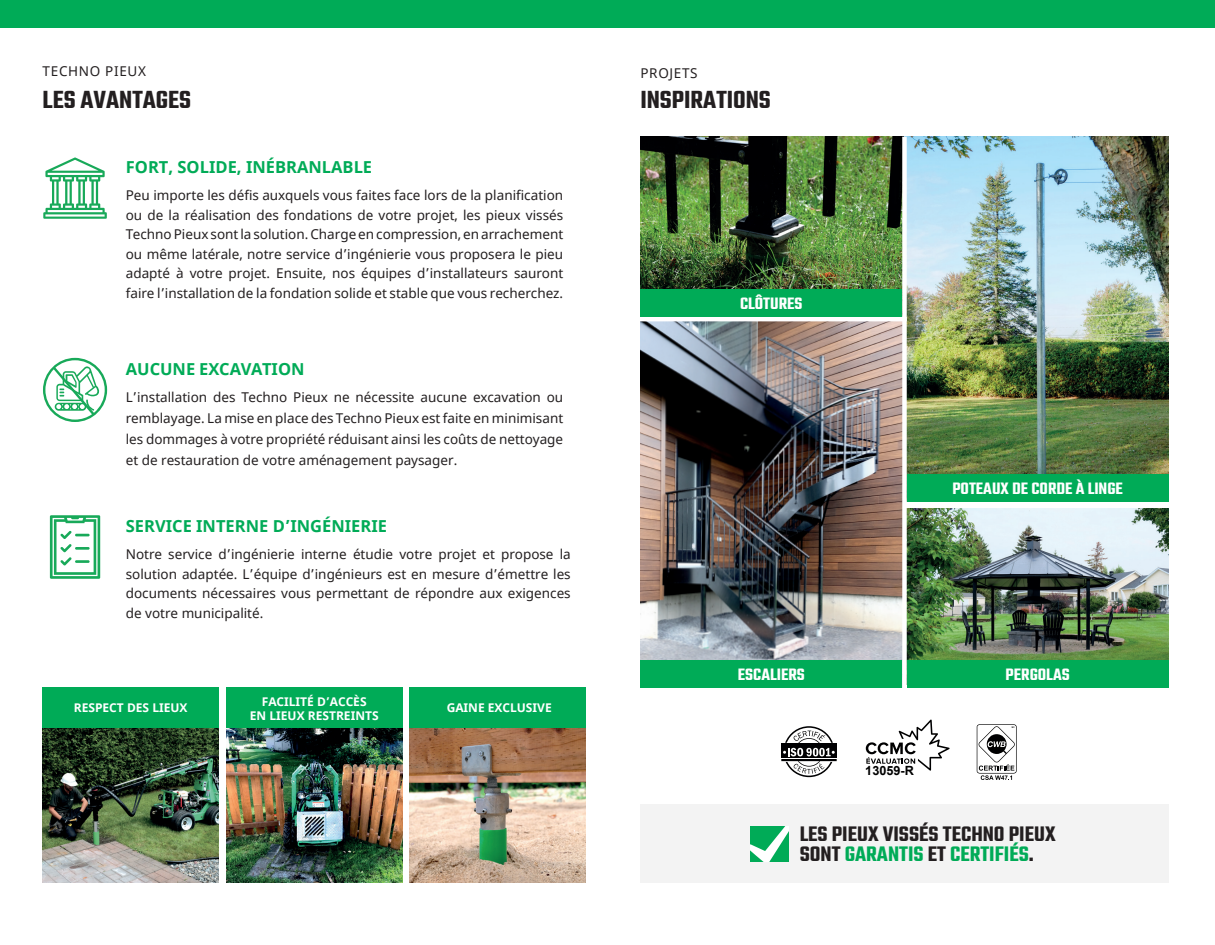
<style>
.page{position:relative;width:1215px;height:945px;background:#fff}
.page>*{position:absolute;margin:0;border:0;box-sizing:border-box;transform-origin:0 0}
.t1{font:600 27px "Teko";color:#231f20}
.t2{font:600 22.95px/20.4px "Teko";color:#231f20}
.t3{font:600 18px "Teko";color:#fff}
.t4{font:700 16.5px "Noto Sans";color:#00ab57}
.t5{font:13.5px/19.5px "Noto Sans";color:#231f20;text-align:justify}
.t6{font:13.5px "Noto Sans";letter-spacing:.05em;color:#231f20}
.t7{font:700 12.75px "Arial";color:#000001}
.t8{font:700 12px/14.4px "Noto Sans";color:#fff;text-align:center}
.s1{color:#00ab57}
</style>
<div class="page">
<div style="left:0;top:0;width:608px;height:28px;background:#00ab57"></div>
<div style="left:608px;top:0;width:607px;height:28px;background:#00ab57"></div>
<svg style="left:43px;top:157px;width:64px;height:62px"></svg>
<svg style="left:43px;top:358px;width:64px;height:64px"></svg>
<svg style="left:50px;top:515px;width:50px;height:64px"></svg>
<hr style="left:75px;top:547px;width:15px;height:3px;background:#18a959">
<hr style="left:75px;top:560px;width:15px;height:3px;background:#18a959">
<img style="left:43px;top:728px;width:176px;height:154px">
<img style="left:226px;top:728px;width:176px;height:154px">
<img style="left:410px;top:728px;width:176px;height:154px">
<div style="left:43px;top:687px;width:176px;height:41px;background:#00ab57"></div>
<div style="left:226px;top:687px;width:176px;height:41px;background:#00ab57"></div>
<div style="left:410px;top:687px;width:176px;height:41px;background:#00ab57"></div>
<div style="left:640px;top:805px;width:529px;height:78px;background:#f3f3f3"></div>
<svg style="left:866px;top:720px;width:84px;height:51px"></svg>
<svg style="left:977px;top:724px;width:40px;height:56px"></svg>
<svg style="left:781px;top:726px;width:56px;height:51px"></svg>
<svg style="left:750px;top:826px;width:39px;height:35px"></svg>
<img style="left:640px;top:321px;width:262px;height:339px">
<img style="left:640px;top:137px;width:262px;height:152px">
<img style="left:907px;top:508px;width:262px;height:152px">
<img style="left:907px;top:137px;width:262px;height:337px">
<div style="left:640px;top:660px;width:262px;height:28px;background:#00ab57"></div>
<div style="left:907px;top:474px;width:262px;height:28px;background:#00ab57"></div>
<div style="left:907px;top:660px;width:262px;height:28px;background:#00ab57"></div>
<div style="left:640px;top:289px;width:262px;height:28px;background:#00ab57"></div>
<p class="t6" style="left:43px;top:66px;width:105px">TECHNO PIEUX</p>
<h1 class="t1" style="left:43px;top:83px;width:150px">LES AVANTAGES</h1>
<p class="t4" style="left:126px;top:160px;width:248px">FORT, SOLIDE, INÉBRANLABLE</p>
<p class="t5" style="left:126px;top:186px;width:439px">Peu importe les dé昀椀s auxquels vous faites face lors de la plani昀椀cation ou de la réalisation des fondations de votre projet, les pieux vissés Techno Pieux sont la solution. Charge en compression, en arrachement ou même latérale, notre service d’ingénierie vous proposera le pieu adapté à votre projet. Ensuite, nos équipes d’installateurs sauront faire l’installation de la fondation solide et stable que vous recherchez.</p>
<p class="t4" style="left:126px;top:361px;width:180px">AUCUNE EXCAVATION</p>
<p class="t5" style="left:126px;top:387px;width:439px;line-height:21px">L’installation des Techno Pieux ne nécessite aucune excavation ou remblayage. La mise en place des Techno Pieux est faite en minimisant les dommages à votre propriété réduisant ainsi les coûts de nettoyage et de restauration de votre aménagement paysager.</p>
<p class="t4" style="left:126px;top:519px;width:263px">SERVICE INTERNE D’INGÉNIERIE</p>
<p class="t5" style="left:126px;top:545px;width:446px">Notre service d’ingénierie interne étudie votre projet et propose la solution adaptée. L’équipe d’ingénieurs est en mesure d’émettre les documents nécessaires vous permettant de répondre aux exigences de votre municipalité.</p>
<p class="t8" style="left:250px;top:695px;width:130px">FACILITÉ D’ACCÈS<br>EN LIEUX RESTREINTS</p>
<p class="t8" style="left:74px;top:701px;width:115px">RESPECT DES LIEUX</p>
<p class="t8" style="left:447px;top:701px;width:107px">GAINE EXCLUSIVE</p>
<p class="t6" style="left:640px;top:67px;width:59px">PROJETS</p>
<h1 class="t1" style="left:640px;top:83px;width:132px">INSPIRATIONS</h1>
<h3 class="t3" style="left:740px;top:292px;width:64px">CLÔTURES</h3>
<h3 class="t3" style="left:952px;top:477px;width:172px">POTEAUX DE CORDE À LINGE</h3>
<h3 class="t3" style="left:738px;top:663px;width:68px">ESCALIERS</h3>
<p class="t7" style="left:865px;top:763px;width:50px">13059-R</p>
<h3 class="t3" style="left:1006px;top:663px;width:65px">PERGOLAS</h3>
<h2 class="t2" style="left:800px;top:823px;width:257px">LES PIEUX VISSÉS TECHNO PIEUX<br>SONT <span class="s1">GARANTIS</span> ET <span class="s1">CERTIFIÉS</span>.</h2>
</div>
